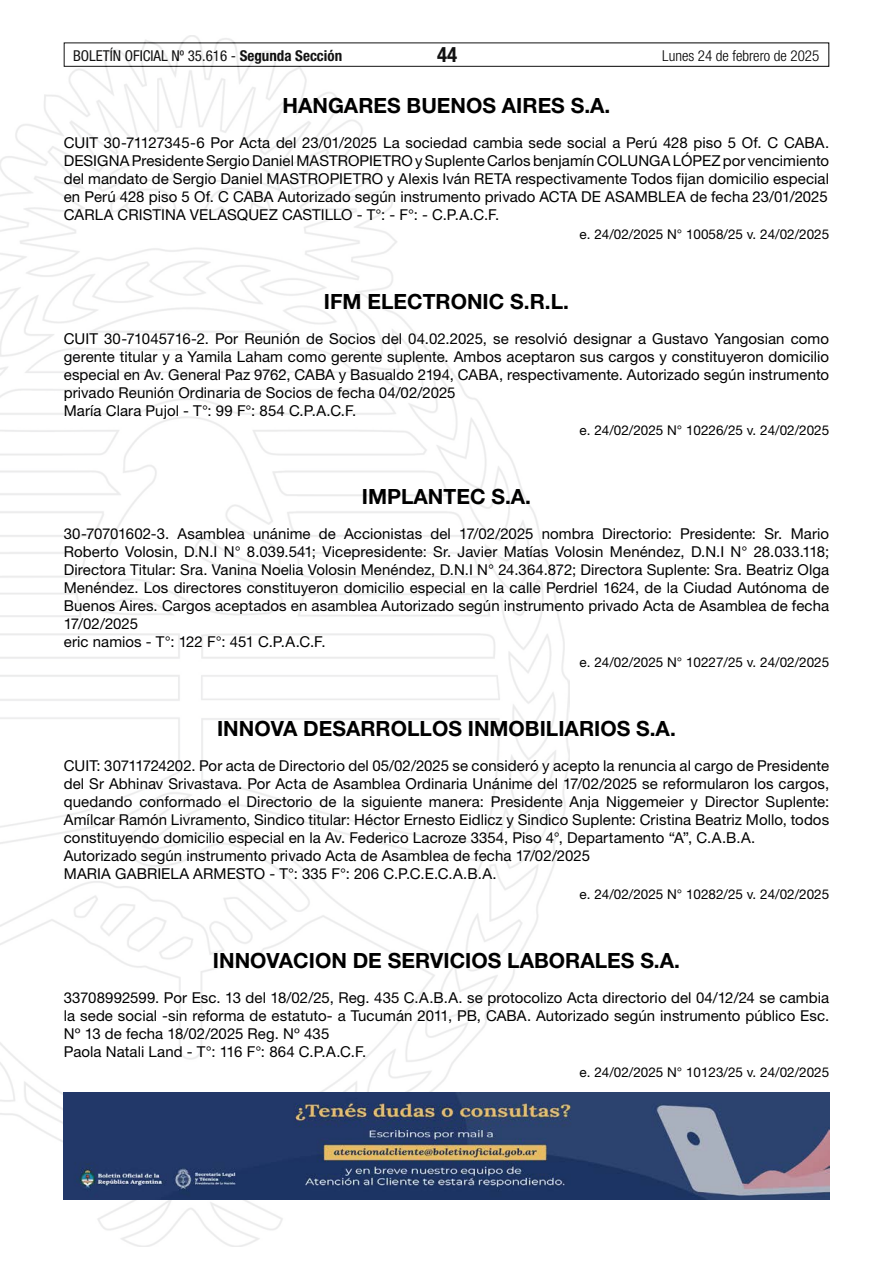
<style>
.page{position:relative;width:893px;height:1263px;background:#fff}
.page>*{position:absolute;margin:0;border:0;box-sizing:border-box;transform-origin:0 0}
.t1{font:700 21px "Helvetica Neue LT Std";color:#000}
.t2{font:700 condensed 21px "Helvetica Neue LT Std";color:#000}
.t3{font:15px/18px "Helvetica Neue LT Std";letter-spacing:.005em;color:#000}
.t4{font:condensed 15px "Helvetica Neue LT Std";color:#000}
.t5{font:300 condensed 15px "Helvetica Neue LT Std";color:#000}
.t6{font:13.5px "Helvetica Neue LT Std";color:#000}
.s1{font-weight:700}
</style>
<div class="page">
<div style="left:64px;top:43px;width:765px;height:24px;border:1px solid #000"></div>
<img style="left:0;top:35px;width:569px;height:1211px">
<img style="left:64px;top:1093px;width:765px;height:106px">
<p class="t4" style="left:73px;top:47px;width:271px">BOLETÍN OFICIAL Nº 35.616 - <span class="s1">Segunda Sección</span></p>
<h1 class="t2" style="left:437px;top:42px;width:22px">44</h1>
<p class="t5" style="left:662px;top:47px;width:159px">Lunes 24 de febrero de 2025</p>
<h1 class="t1" style="left:283px;top:92px;width:329px">HANGARES BUENOS AIRES S.A.</h1>
<p class="t3" style="left:64px;top:133px;width:767px;text-align:justify">CUIT 30-71127345-6 Por Acta del 23/01/2025 La sociedad cambia sede social a Perú 428 piso 5 Of. C CABA.<br>DESIGNA Presidente Sergio Daniel MASTROPIETRO y Suplente Carlos benjamín COLUNGA LÓPEZ por vencimiento del mandato de Sergio Daniel MASTROPIETRO y Alexis Iván RETA respectivamente Todos fijan domicilio especial en Perú 428 piso 5 Of. C CABA Autorizado según instrumento privado ACTA DE ASAMBLEA de fecha 23/01/2025<br>CARLA CRISTINA VELASQUEZ CASTILLO - T°: - F°: - C.P.A.C.F.</p>
<p class="t6" style="left:580px;top:226px;width:251px">e. 24/02/2025 N° 10058/25 v. 24/02/2025</p>
<h1 class="t1" style="left:324px;top:288px;width:247px">IFM ELECTRONIC S.R.L.</h1>
<p class="t3" style="left:64px;top:329px;width:767px">CUIT 30-71045716-2. Por Reunión de Socios del 04.02.2025, se resolvió designar a Gustavo Yangosian como gerente titular y a Yamila Laham como gerente suplente. Ambos aceptaron sus cargos y constituyeron domicilio especial en Av. General Paz 9762, CABA y Basualdo 2194, CABA, respectivamente. Autorizado según instrumento privado Reunión Ordinaria de Socios de fecha 04/02/2025<br>María Clara Pujol - T°: 99 F°: 854 C.P.A.C.F.</p>
<p class="t6" style="left:580px;top:422px;width:251px">e. 24/02/2025 N° 10226/25 v. 24/02/2025</p>
<h1 class="t1" style="left:362px;top:484px;width:171px">IMPLANTEC S.A.</h1>
<p class="t3" style="left:64px;top:525px;width:767px">30-70701602-3. Asamblea unánime de Accionistas del 17/02/2025 nombra Directorio: Presidente: Sr. Mario Roberto Volosin, D.N.I N° 8.039.541; Vicepresidente: Sr. Javier Matías Volosin Menéndez, D.N.I N° 28.033.118; Directora Titular: Sra. Vanina Noelia Volosin Menéndez, D.N.I N° 24.364.872; Directora Suplente: Sra. Beatriz Olga Menéndez. Los directores constituyeron domicilio especial en la calle Perdriel 1624, de la Ciudad Autónoma de Buenos Aires. Cargos aceptados en asamblea Autorizado según instrumento privado Acta de Asamblea de fecha 17/02/2025<br>eric namios - T°: 122 F°: 451 C.P.A.C.F.</p>
<p class="t6" style="left:580px;top:654px;width:251px">e. 24/02/2025 N° 10227/25 v. 24/02/2025</p>
<h1 class="t1" style="left:217px;top:716px;width:460px">INNOVA DESARROLLOS INMOBILIARIOS S.A.</h1>
<p class="t3" style="left:64px;top:757px;width:767px">CUIT: 30711724202. Por acta de Directorio del 05/02/2025 se consideró y acepto la renuncia al cargo de Presidente del Sr Abhinav Srivastava. Por Acta de Asamblea Ordinaria Unánime del 17/02/2025 se reformularon los cargos, quedando conformado el Directorio de la siguiente manera: Presidente Anja Niggemeier y Director Suplente:<br>Amílcar Ramón Livramento, Sindico titular: Héctor Ernesto Eidlicz y Sindico Suplente: Cristina Beatriz Mollo, todos constituyendo domicilio especial en la Av. Federico Lacroze 3354, Piso 4°, Departamento “A”, C.A.B.A.<br>Autorizado según instrumento privado Acta de Asamblea de fecha 17/02/2025<br>MARIA GABRIELA ARMESTO - T°: 335 F°: 206 C.P.C.E.C.A.B.A.</p>
<p class="t6" style="left:580px;top:886px;width:251px">e. 24/02/2025 N° 10282/25 v. 24/02/2025</p>
<h1 class="t1" style="left:213px;top:947px;width:469px">INNOVACION DE SERVICIOS LABORALES S.A.</h1>
<p class="t3" style="left:64px;top:988px;width:767px">33708992599. Por Esc. 13 del 18/02/25, Reg. 435 C.A.B.A. se protocolizo Acta directorio del 04/12/24 se cambia la sede social -sin reforma de estatuto- a Tucumán 2011, PB, CABA. Autorizado según instrumento público Esc.<br>Nº 13 de fecha 18/02/2025 Reg. Nº 435<br>Paola Natali Land - T°: 116 F°: 864 C.P.A.C.F.</p>
<p class="t6" style="left:580px;top:1064px;width:251px">e. 24/02/2025 N° 10123/25 v. 24/02/2025</p>
</div>
